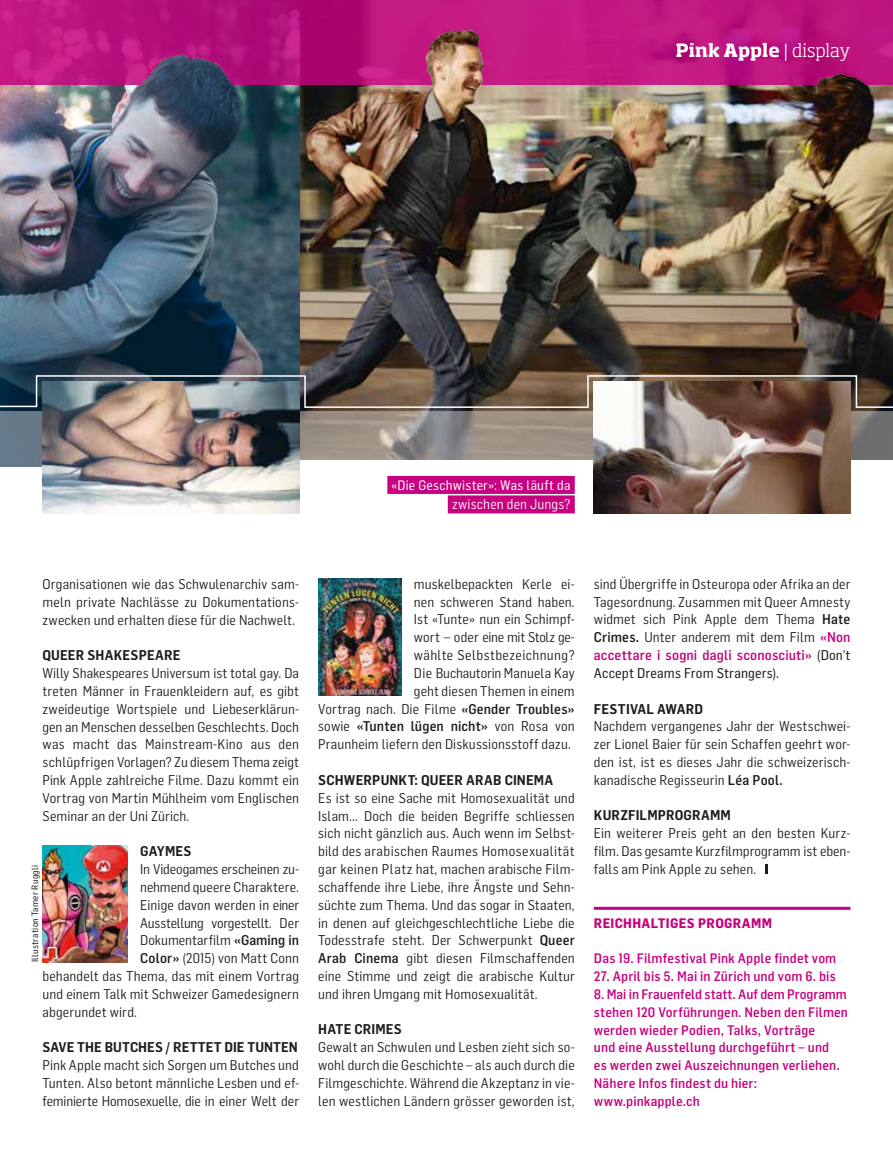
<style>
.page{position:relative;width:893px;height:1170px;background:#fff}
.page>*{position:absolute;margin:0;border:0;box-sizing:border-box;transform-origin:0 0}
.t1{font:700 18px "Soho Std";color:#fff}
.t2{font:13.8px/17.9px "Flama Semicondensed";letter-spacing:.005em;color:#1d1d1b;text-align:justify}
.t3{font:600 13.8px "Flama Semicondensed";letter-spacing:.01em;color:#1d1d1b}
.t4{font:13.8px "Flama Semicondensed Basic";letter-spacing:.01em;color:#1d1d1b}
.t5{font:13.8px "Flama Semicondensed";letter-spacing:-.015em;color:#1d1d1b}
.t6{font:13.8px "Flama Semicondensed";letter-spacing:.01em;color:#fff}
.t7{font:500 13.5px/17.9px "Flama Semicondensed";letter-spacing:.01em;color:#c7017f}
.t8{font:13.5px "Flama Semicondensed Basic";letter-spacing:.02em;color:#fff}
.t9{font:700 13.5px "Flama Semicondensed";letter-spacing:.02em;color:#c7017f}
.t10{font:9px "Flama Semicondensed Basic";letter-spacing:.035em;color:#1d1d1b}
.s1{font-weight:300}
.s2{font-weight:500}
.s3{font-weight:500;color:#c7017f}
.s4{font-family:"Flama Semicondensed Basic"}
</style>
<div class="page">
<img style="left:299px;top:94px;width:594px;height:317px">
<img style="left:0;top:94px;width:299px;height:317px">
<svg style="left:0;top:411px;width:893px;height:79px"></svg>
<img style="left:43px;top:408px;width:256px;height:105px">
<img style="left:594px;top:408px;width:256px;height:105px">
<img style="left:0;top:374px;width:893px;height:34px">
<svg style="left:765px;top:864px;width:3px;height:10px"></svg>
<div style="left:387px;top:476px;width:188px;height:18px;background:#c7017f"></div>
<div style="left:448px;top:495px;width:127px;height:18px;background:#c7017f"></div>
<hr style="left:594px;top:906px;width:256px;height:3px;background:#c7017f">
<img style="left:43px;top:845px;width:85px;height:117px">
<img style="left:318px;top:578px;width:83px;height:117px">
<img style="left:0;top:0;width:893px;height:94px">
<h1 class="t1" style="left:676px;top:38px;width:176px">Pink Apple <span class="s1">| display</span></h1>
<p class="t8" style="left:392px;top:476px;width:180px">«Die Geschwister»: Was läuft da</p>
<p class="t6" style="left:452px;top:495px;width:120px">zwischen den Jungs?</p>
<p class="t2" style="left:43px;top:574px;width:258px">Organisationen wie das Schwulenarchiv sam&shy;meln private Nachlässe zu Dokumentations&shy;zwecken und erhalten diese für die Nachwelt.</p>
<p class="t3" style="left:43px;top:646px;width:140px">QUEER SHAKESPEARE</p>
<p class="t2" style="left:43px;top:663px;width:258px">Willy Shakespeares Universum ist total gay. Da treten Männer in Frauenkleidern auf, es gibt zweideutige Wortspiele und Liebeserklärun&shy;gen an Menschen desselben Geschlechts. Doch was macht das Mainstream-Kino aus den schlüpfrigen Vorlagen? Zu diesem Thema zeigt Pink Apple zahlreiche Filme. Dazu kommt ein Vortrag von Martin Mühlheim vom Englischen Seminar an der Uni Zürich.</p>
<p class="t3" style="left:140px;top:842px;width:53px">GAYMES</p>
<p class="t2" style="left:140px;top:859px;width:159px">In Videogames erscheinen zu-</p>
<p class="t2" style="left:140px;top:877px;width:160px">nehmend queere Charaktere.</p>
<p class="t2" style="left:140px;top:895px;width:160px">Einige davon werden in einer</p>
<p class="t5" style="left:140px;top:913px;width:160px">Ausstellung vorgestellt. Der</p>
<p class="t2" style="left:140px;top:930px;width:160px">Dokumentarfilm <span class="s2">«Gaming in</span></p>
<p class="t2" style="left:140px;top:948px;width:160px"><span class="s2">Color»</span> (2015) von Matt Conn</p>
<p class="t2" style="left:43px;top:966px;width:258px">behandelt das Thema, das mit einem Vortrag</p>
<p class="t2" style="left:43px;top:984px;width:258px">und einem Talk mit Schweizer Gamedesignern</p>
<p class="t2" style="left:43px;top:1002px;width:96px">abgerundet wird.</p>
<p class="t3" style="left:43px;top:1038px;width:257px">SAVE THE BUTCHES / RETTET DIE TUNTEN</p>
<p class="t2" style="left:43px;top:1055px;width:258px">Pink Apple macht sich Sorgen um Butches und Tunten. Also betont männliche Lesben und ef&shy;feminierte Homosexuelle, die in einer Welt der</p>
<p class="t10" style="left:29px;top:962px;width:99px;rotate:-90deg">Illustration Tamer Ruggli</p>
<p class="t2" style="left:318px;top:574px;width:258px;text-align:right">muskelbepackten Kerle ei-<br>nen schweren Stand haben.<br>Ist «Tunte» nun ein Schimpf-<br>wort – oder eine mit Stolz ge-<br>wählte Selbstbezeichnung?<br>Die Buchautorin Manuela Kay<br>geht diesen Themen in einem<br>Vortrag nach. Die Filme <span class="s2">«Gender Troubles» </span>sowie <span class="s2">«Tunten lügen nicht»</span> von Rosa von<br>Praunheim liefern den Diskussionsstoff dazu.</p>
<p class="t3" style="left:318px;top:771px;width:236px">SCHWERPUNKT: QUEER ARAB CINEMA</p>
<p class="t2" style="left:318px;top:788px;width:258px">Es ist so eine Sache mit Homosexualität und Islam... Doch die beiden Begriffe schliessen sich nicht gänzlich aus. Auch wenn im Selbst&shy;bild des arabischen Raumes Homosexualität gar keinen Platz hat, machen arabische Film&shy;schaffende ihre Liebe, ihre Ängste und Sehn&shy;süchte zum Thema. Und das sogar in Staaten, in denen auf gleichgeschlechtliche Liebe die Todesstrafe steht. Der Schwerpunkt <span class="s2">Queer Arab Cinema</span> gibt diesen Filmschaffenden eine Stimme und zeigt die arabische Kultur und ihren Umgang mit Homosexualität.</p>
<p class="t3" style="left:318px;top:1020px;width:85px">HATE CRIMES</p>
<p class="t2" style="left:318px;top:1037px;width:258px">Gewalt an Schwulen und Lesben zieht sich so&shy;wohl durch die Geschichte – als auch durch die Filmgeschichte. Während die Akzeptanz in vie&shy;len westlichen Ländern grösser geworden ist,</p>
<p class="t2" style="left:594px;top:574px;width:258px">sind Übergriffe in Osteuropa oder Afrika an der Tagesordnung. Zusammen mit Queer Amnesty widmet sich Pink Apple dem Thema <span class="s2">Hate Crimes.</span> Unter anderem mit dem Film <span class="s3">«Non accettare i sogni dagli sconosciuti»</span> <span class="s4">(Don’t</span></p>
<p class="t4" style="left:594px;top:664px;width:187px">Accept Dreams From Strangers).</p>
<p class="t3" style="left:594px;top:699px;width:111px">FESTIVAL AWARD</p>
<p class="t2" style="left:594px;top:716px;width:258px">Nachdem vergangenes Jahr der Westschwei&shy;zer Lionel Baier für sein Schaffen geehrt wor&shy;den ist, ist es dieses Jahr die schweizerisch&shy;kanadische Regisseurin <span class="s2">Léa Pool.</span></p>
<p class="t3" style="left:594px;top:806px;width:139px">KURZFILMPROGRAMM</p>
<p class="t2" style="left:594px;top:823px;width:258px">Ein weiterer Preis geht an den besten Kurz&shy;film. Das gesamte Kurzfilmprogramm ist eben&shy;falls am Pink Apple zu sehen.</p>
<p class="t9" style="left:594px;top:913px;width:180px">REICHHALTIGES PROGRAMM</p>
<p class="t7" style="left:594px;top:948px;width:244px">Das 19. Filmfestival Pink Apple findet vom</p>
<p class="t7" style="left:594px;top:966px;width:243px">27. April bis 5. Mai in Zürich und vom 6. bis</p>
<p class="t7" style="left:594px;top:984px;width:256px">8. Mai in Frauenfeld statt. Auf dem Programm stehen 120 Vorführungen. Neben den Filmen werden wieder Podien, Talks, Vorträge<br>und eine Ausstellung durchgeführt – und<br>es werden zwei Auszeichnungen verliehen.<br>Nähere Infos findest du hier: www.pinkapple.ch</p>
</div>
